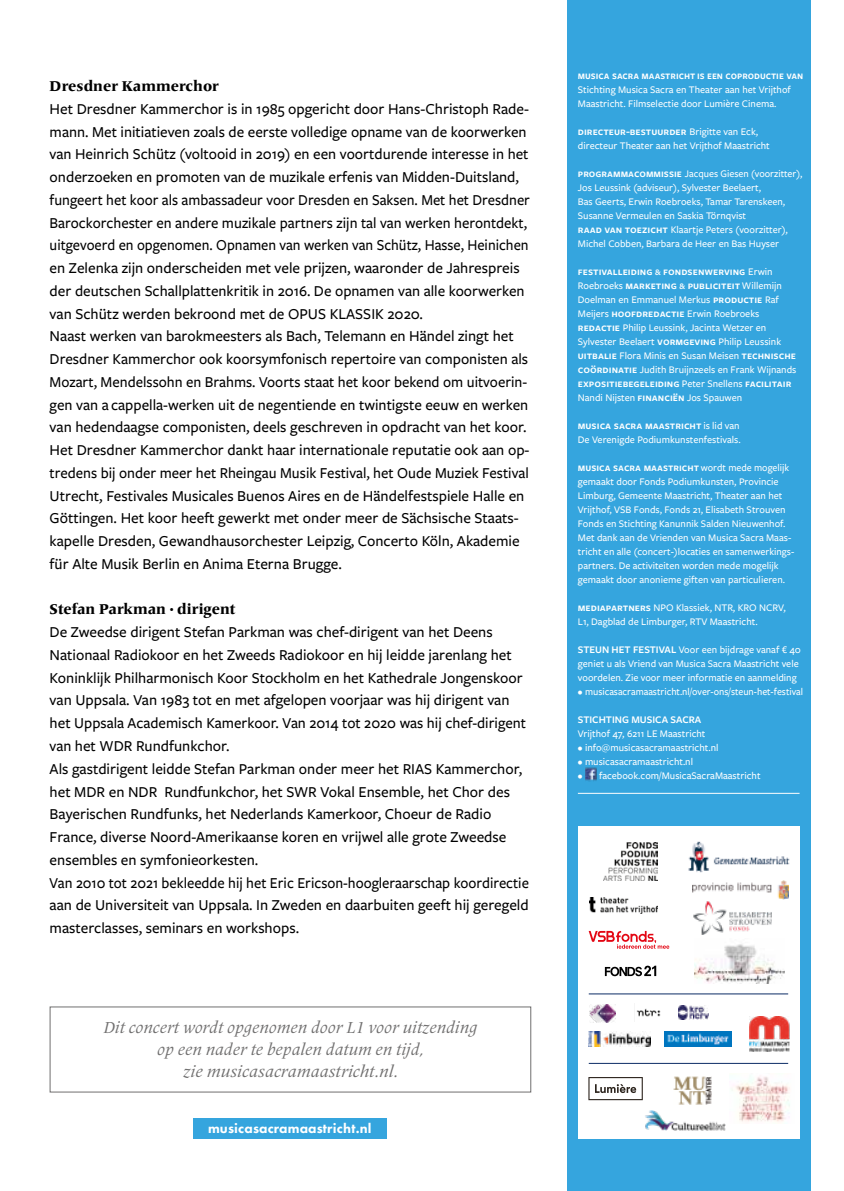
<style>
.page{position:relative;width:844px;height:1191px;background:#fff}
.page>*{position:absolute;margin:0;border:0;box-sizing:border-box;transform-origin:0 0}
.t1{font:italic 16.62px/21.9px "Frutiger Serif LT Pro";color:#706f6f;text-align:center}
.t2{font:500 15.75px/22.8px "Freight Sans Pro";color:#000}
.t3{font:800 14.88px "Frutiger Serif LT Pro";color:#000}
.t4{font:800 14px "Futura PT";letter-spacing:.01em;color:#fff}
.t5{font:600 11.38px/14px "Freight Sans Pro";color:#fff}
.t6{font:600 11.38px "Freight Sans Pro";color:#fff;scale:.95 1}
.t7{font:500 10.5px/14px "Freight Sans Pro";color:#fff}
.t8{font:600 10.5px "Freight Sans Pro";color:#fff}
.s1{font-weight:500;font-size:10.5px}
.s2{font-weight:600;font-size:11.38px}
.s3{font-size:8.75px}
.s4{font-weight:600}
</style>
<div class="page">
<div style="left:193px;top:1118px;width:194px;height:20px;background:#35a5de"></div>
<div style="left:567px;top:0;width:243px;height:1191px;background:#35a5de"></div>
<div style="left:577px;top:826px;width:222px;height:312px;background:#fff"></div>
<hr style="left:577px;top:793px;width:222px;height:1px;background:#fff">
<img style="left:585px;top:767px;width:11px;height:14px">
<img style="left:589px;top:1004px;width:26px;height:18px">
<img style="left:636px;top:1008px;width:25px;height:9px">
<img style="left:678px;top:1006px;width:30px;height:13px">
<img style="left:603px;top:842px;width:54px;height:38px">
<img style="left:688px;top:841px;width:102px;height:32px">
<img style="left:692px;top:880px;width:96px;height:19px">
<img style="left:693px;top:901px;width:78px;height:33px">
<img style="left:749px;top:1016px;width:41px;height:35px">
<img style="left:588px;top:1031px;width:62px;height:15px">
<img style="left:732px;top:1076px;width:58px;height:46px">
<svg style="left:588px;top:931px;width:81px;height:17px"></svg>
<img style="left:694px;top:944px;width:90px;height:39px">
<img style="left:589px;top:897px;width:68px;height:16px">
<svg style="left:588px;top:1077px;width:54px;height:23px"></svg>
<img style="left:673px;top:1076px;width:38px;height:28px">
<svg style="left:604px;top:965px;width:52px;height:11px"></svg>
<hr style="left:588px;top:993px;width:200px;height:1px;background:#0c2c65">
<hr style="left:588px;top:1063px;width:200px;height:1px;background:#0c2c65">
<img style="left:664px;top:1031px;width:67px;height:15px">
<img style="left:645px;top:1110px;width:80px;height:20px">
<p class="t3" style="left:50px;top:77px;width:171px">Dresdner Kammerchor</p>
<p class="t2" style="left:50px;top:97px;width:482px">Het Dresdner Kammerchor is in 1985 opgericht door Hans-Christoph Rade&shy;mann. Met initiatieven zoals de eerste volledige opname van de koorwerken van Heinrich Schütz (voltooid in 2019) en een voortdurende interesse in het onderzoeken en promoten van de muzikale erfenis van Midden-Duitsland, fungeert het koor als ambassadeur voor Dresden en Saksen. Met het Dresdner Barockorchester en andere muzikale partners zijn tal van werken herontdekt, uitgevoerd en opgenomen. Opnamen van werken van Schütz, Hasse, Heinichen en Zelenka zijn onderscheiden met vele prijzen, waaronder de Jahrespreis der deutschen Schallplattenkritik in 2016. De opnamen van alle koorwerken van Schütz werden bekroond met de OPUS KLASSIK 2020.<br>Naast werken van barokmeesters als Bach, Telemann en Händel zingt het Dresdner Kammerchor ook koorsymfonisch repertoire van componisten als Mozart, Mendelssohn en Brahms. Voorts staat het koor bekend om uitvoerin&shy;gen van a cappella-werken uit de negentiende en twintigste eeuw en werken van hedendaagse componisten, deels geschreven in opdracht van het koor.<br>Het Dresdner Kammerchor dankt haar internationale reputatie ook aan op&shy;tredens bij onder meer het Rheingau Musik Festival, het Oude Muziek Festival Utrecht, Festivales Musicales Buenos Aires en de Händelfestspiele Halle en Göttingen. Het koor heeft gewerkt met onder meer de Sächsische Staats&shy;kapelle Dresden, Gewandhausorchester Leipzig, Concerto Köln, Akademie für Alte Musik Berlin en Anima Eterna Brugge.</p>
<p class="t3" style="left:50px;top:600px;width:187px">Stefan Parkman · dirigent</p>
<p class="t2" style="left:50px;top:620px;width:480px">De Zweedse dirigent Stefan Parkman was chef-dirigent van het Deens Nationaal Radiokoor en het Zweeds Radiokoor en hij leidde jarenlang het Koninklijk Philharmonisch Koor Stockholm en het Kathedrale Jongenskoor van Uppsala. Van 1983 tot en met afgelopen voorjaar was hij dirigent van het Uppsala Academisch Kamerkoor. Van 2014 tot 2020 was hij chef-dirigent van het WDR Rundfunkchor.<br>Als gastdirigent leidde Stefan Parkman onder meer het RIAS Kammerchor, het MDR en NDR Rundfunkchor, het SWR Vokal Ensemble, het Chor des Bayerischen Rundfunks, het Nederlands Kamerkoor, Choeur de Radio France, diverse Noord-Amerikaanse koren en vrijwel alle grote Zweedse ensembles en symfonieorkesten.<br>Van 2010 tot 2021 bekleedde hij het Eric Ericson-hoogleraarschap koordirectie aan de Universiteit van Uppsala. In Zweden en daarbuiten geeft hij geregeld masterclasses, seminars en workshops.</p>
<p class="t1" style="left:103px;top:1016px;width:375px">Dit concert wordt opgenomen door L1 voor uitzending op een nader te bepalen datum en tijd,<br>zie musicasacramaastricht.nl.</p>
<p class="t4" style="left:208px;top:1119px;width:165px">musicasacramaastricht.nl</p>
<p class="t6" style="left:577px;top:67px;width:239px">musica sacra maastricht is een coproductie van</p>
<p class="t7" style="left:577px;top:82px;width:214px">Stichting Musica Sacra en Theater aan het Vrijthof<br>Maastricht. Filmselectie door Lumière Cinema.</p>
<p class="t5" style="left:577px;top:123px;width:182px">directeur-bestuurder <span class="s1">Brigitte van Eck,</span></p>
<p class="t7" style="left:577px;top:138px;width:193px">directeur Theater aan het Vrijthof Maastricht</p>
<p class="t7" style="left:577px;top:166px;width:226px"><span class="s2">programmacommissie</span> Jacques Giesen (voorzitter), Jos Leussink (adviseur), Sylvester Beelaert,<br>Bas Geerts, Erwin Roebroeks, Tamar Tarenskeen, Susanne Vermeulen en Saskia Törnqvist<br><span class="s2">raad van toezicht</span> Klaartje Peters (voorzitter), Michel Cobben, Barbara de Heer en Bas Huyser</p>
<p class="t5" style="left:577px;top:263px;width:205px">festivalleiding <span class="s3">&amp;</span> fondsenwerving <span class="s1">Erwin<br>Roebroeks</span> marketing <span class="s3">&amp;</span> publiciteit <span class="s1">Willemijn</span></p>
<p class="t7" style="left:577px;top:292px;width:220px">Doelman en Emmanuel Merkus <span class="s2">productie</span> Raf Meijers <span class="s2">hoofdredactie</span> Erwin Roebroeks <span class="s2">redactie</span> Philip Leussink, Jacinta Wetzer en Sylvester Beelaert <span class="s2">vormgeving</span> Philip Leussink <span class="s2">uitbalie</span> Flora Minis en Susan Meisen <span class="s2">technische coördinatie</span> Judith Bruijnzeels en Frank Wijnands</p>
<p class="t5" style="left:577px;top:375px;width:215px">expositiebegeleiding <span class="s1">Peter Snellens</span> facilitair</p>
<p class="t7" style="left:577px;top:390px;width:166px">Nandi Nijsten <span class="s2">financiën</span> Jos Spauwen</p>
<p class="t5" style="left:577px;top:417px;width:163px">musica sacra maastricht <span class="s1">is lid van</span></p>
<p class="t7" style="left:577px;top:432px;width:164px">De Verenigde Podiumkunstenfestivals.</p>
<p class="t5" style="left:577px;top:459px;width:213px">musica sacra maastricht <span class="s1">wordt mede mogelijk</span></p>
<p class="t7" style="left:577px;top:474px;width:217px">gemaakt door Fonds Podiumkunsten, Provincie Limburg, Gemeente Maastricht, Theater aan het Vrijthof, VSB Fonds, Fonds 21, Elisabeth Strouven Fonds en Stichting Kanunnik Salden Nieuwenhof.<br>Met dank aan de Vrienden van Musica Sacra Maas&shy;tricht en alle (concert-)locaties en samenwerkings&shy;partners. De activiteiten worden mede mogelijk gemaakt door anonieme giften van particulieren.</p>
<p class="t7" style="left:577px;top:600px;width:209px"><span class="s2">mediapartners</span> NPO Klassiek, NTR, KRO NCRV,<br>L1, Dagblad de Limburger, RTV Maastricht.</p>
<p class="t7" style="left:577px;top:642px;width:224px"><span class="s4">STEUN HET FESTIVAL</span> Voor een bijdrage vanaf € 40 geniet u als Vriend van Musica Sacra Maastricht vele voordelen. Zie voor meer informatie en aanmelding</p>
<p class="t7" style="left:577px;top:684px;width:227px">• musicasacramaastricht.nl/over-ons/steun-het-festival</p>
<p class="t8" style="left:577px;top:712px;width:125px">STICHTING MUSICA SACRA</p>
<p class="t7" style="left:577px;top:726px;width:129px">Vrijthof 47, 6211 LE Maastricht</p>
<p class="t7" style="left:577px;top:740px;width:142px">• info@musicasacramaastricht.nl</p>
<p class="t7" style="left:577px;top:754px;width:117px">• musicasacramaastricht.nl</p>
<p class="t7" style="left:577px;top:768px;width:184px">• facebook.com/MusicaSacraMaastricht</p>
</div>
